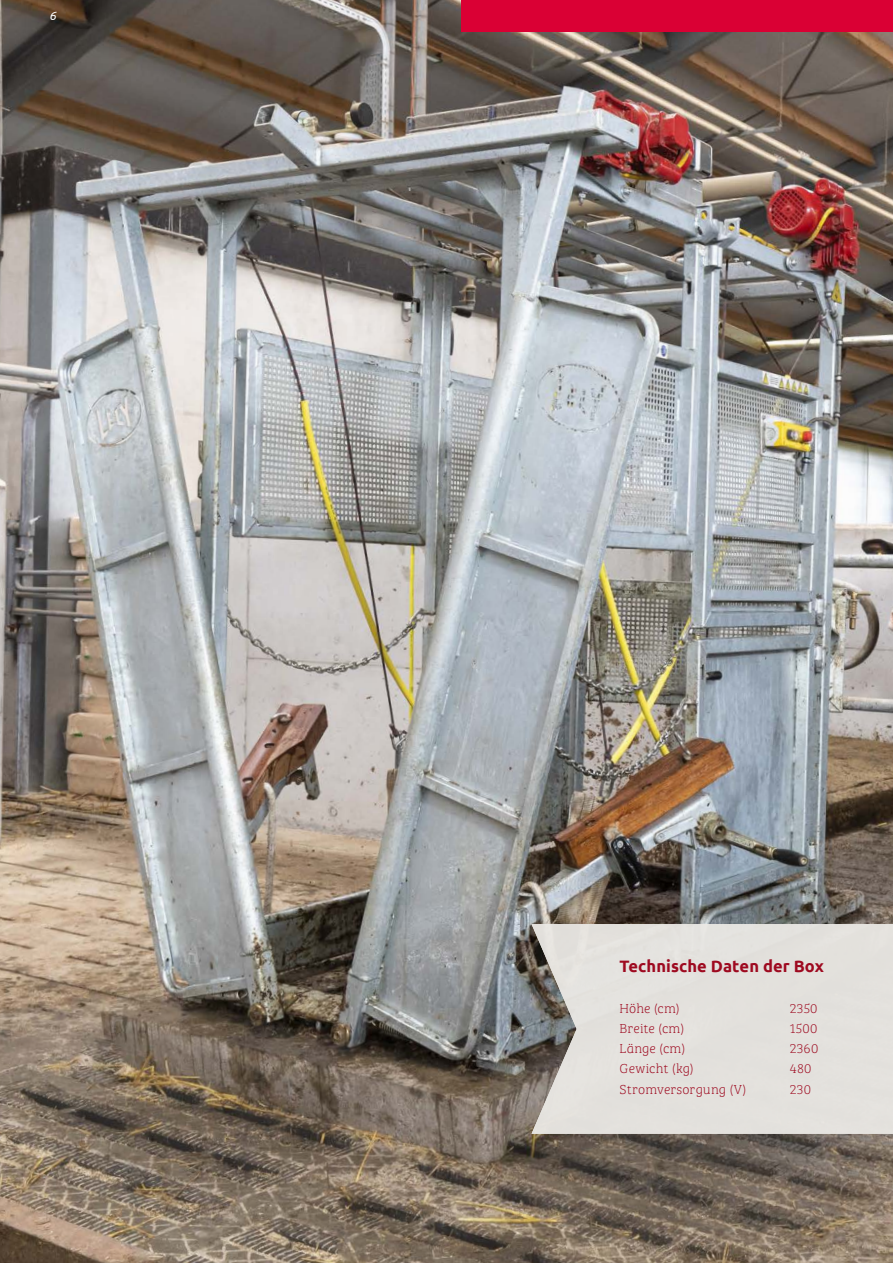
<style>
.page{position:relative;width:893px;height:1263px;background:#fff}
.page>*{position:absolute;margin:0;border:0;box-sizing:border-box;transform-origin:0 0}
.t1{font:700 16.5px "Ubuntu";letter-spacing:.005em;color:#9e0a20}
.t2{font:13.5px "Bree Serif Th";letter-spacing:.01em;color:#9e0a20}
.t3{font:italic 12px "Ubuntu";color:#fff}
</style>
<div class="page">
<img style="left:0;top:0;width:893px;height:1263px">
<div style="left:531px;top:924px;width:362px;height:210px;background:#e3e1dd"></div>
<div style="left:461px;top:0;width:432px;height:32px;background:#da0034"></div>
<p class="t3" style="left:49px;top:9px;width:8px">6</p>
<p class="t1" style="left:620px;top:956px;width:206px">Technische Daten der Box</p>
<p class="t2" style="left:620px;top:998px;width:62px">Höhe (cm)</p>
<p class="t2" style="left:790px;top:998px;width:29px">2350</p>
<p class="t2" style="left:620px;top:1019px;width:66px">Breite (cm)</p>
<p class="t2" style="left:790px;top:1019px;width:29px">1500</p>
<p class="t2" style="left:620px;top:1039px;width:67px">Länge (cm)</p>
<p class="t2" style="left:790px;top:1039px;width:30px">2360</p>
<p class="t2" style="left:620px;top:1059px;width:76px">Gewicht (kg)</p>
<p class="t2" style="left:790px;top:1059px;width:23px">480</p>
<p class="t2" style="left:620px;top:1079px;width:129px">Stromversorgung (V)</p>
<p class="t2" style="left:790px;top:1079px;width:23px">230</p>
</div>
